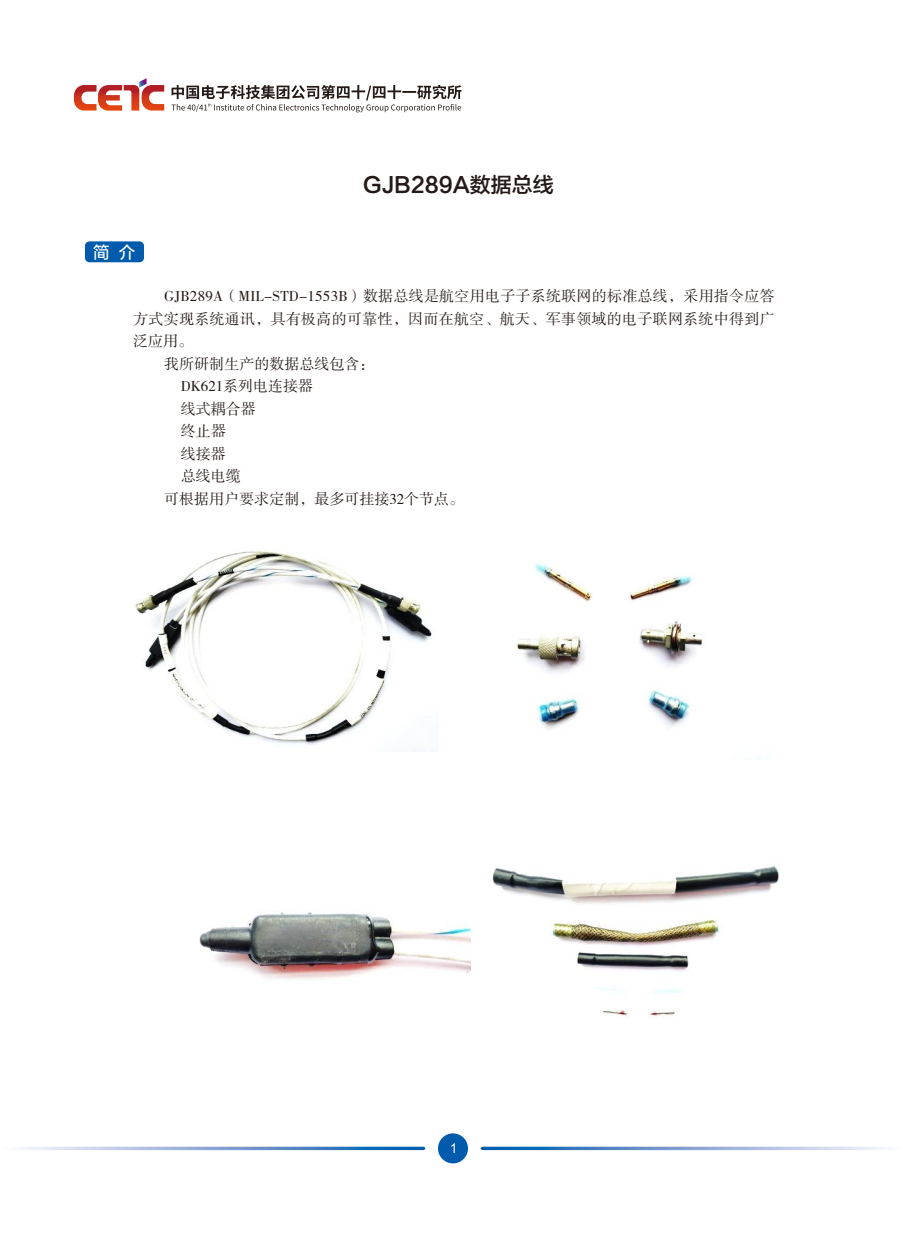
<style>
.page{position:relative;width:906px;height:1238px;background:#fff}
.page>*{position:absolute;margin:0;border:0;box-sizing:border-box;transform-origin:0 0}
.t1{font:21px "FZLTZHK GBK1 0";color:#231916}
.t2{font:16.5px "FZLTZHUNHK GBK1 0";color:#fff}
.t3{font:15px/22.5px "FZSSJW GB1 0";color:#231916;text-align:justify}
</style>
<div class="page">
<div style="left:85px;top:241px;width:59px;height:21px;background:#005bac;border-radius:5px"></div>
<div style="left:438px;top:1133px;width:30px;height:30px;background:#005bac;border-radius:50%"></div>
<svg style="left:22px;top:1146px;width:403px;height:3px"></svg>
<svg style="left:480px;top:1146px;width:405px;height:3px"></svg>
<svg style="left:451px;top:1143px;width:4px;height:9px"></svg>
<svg style="left:171px;top:85px;width:290px;height:27px"></svg>
<svg style="left:74px;top:78px;width:90px;height:33px"></svg>
<img style="left:135px;top:550px;width:297px;height:201px">
<img style="left:517px;top:563px;width:188px;height:166px">
<img style="left:199px;top:912px;width:272px;height:68px">
<img style="left:493px;top:866px;width:286px;height:152px">
<p class="t2" style="left:93px;top:243px;width:44px">简 介</p>
<h1 class="t1" style="left:363px;top:173px;width:193px">GJB289A数据总线</h1>
<p class="t3" style="left:133px;top:286px;width:643px;text-indent:31px">GJB289A（MIL-STD-1553B）数据总线是航空用电子子系统联网的标准总线，采用指令应答方式实现系统通讯，具有极高的可靠性，因而在航空、航天、军事领域的电子联网系统中得到广泛应用。</p>
<p class="t3" style="left:164px;top:353px;width:212px">我所研制生产的数据总线包含：</p>
<p class="t3" style="left:181px;top:376px;width:134px">DK621系列电连接器</p>
<p class="t3" style="left:181px;top:421px;width:46px">终止器</p>
<p class="t3" style="left:181px;top:398px;width:76px">线式耦合器</p>
<p class="t3" style="left:181px;top:443px;width:61px">线接器总线电缆</p>
<p class="t3" style="left:164px;top:488px;width:301px">可根据用户要求定制，最多可挂接32个节点。</p>
</div>
